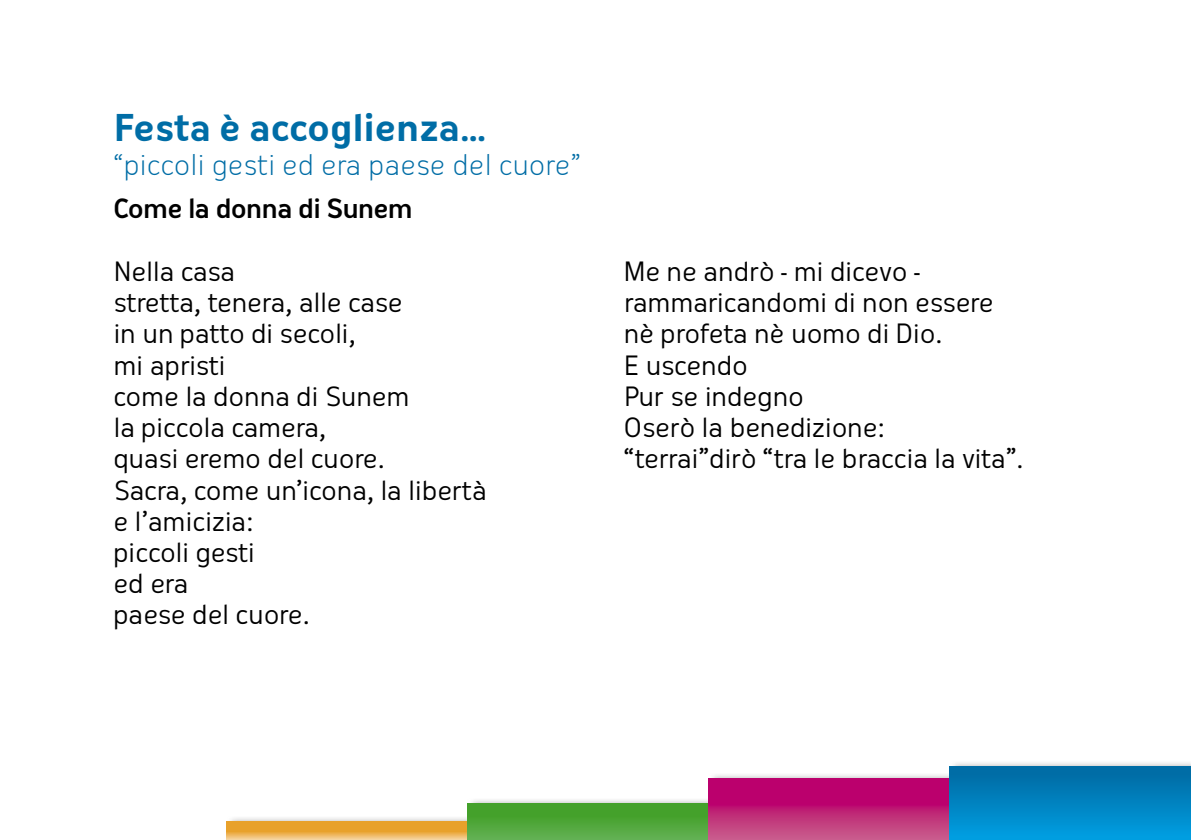
<style>
.page{position:relative;width:1191px;height:840px;background:#fff}
.page>*{position:absolute;margin:0;border:0;box-sizing:border-box;transform-origin:0 0}
.t1{font:700 36px "Oceania";letter-spacing:-.015em;color:#006da6}
.t2{font:300 28px "Oceania";letter-spacing:-.01em;color:#006da6}
.t3{font:26px/31.2px "Oceania";letter-spacing:-.02em;color:#000}
.t4{font:500 26px "Oceania";letter-spacing:-.025em;color:#000}
</style>
<div class="page">
<div style="left:226px;top:814px;width:268px;height:25px;background:#000;opacity:.3"></div>
<svg style="left:227px;top:821px;width:240px;height:18px;background:#eaaa42"></svg>
<div style="left:467px;top:796px;width:282px;height:43px;background:#000;opacity:.3"></div>
<svg style="left:468px;top:802px;width:240px;height:37px;background:#52a73c"></svg>
<div style="left:708px;top:771px;width:282px;height:68px;background:#000;opacity:.3"></div>
<svg style="left:709px;top:778px;width:240px;height:61px;background:#bf1f76"></svg>
<div style="left:949px;top:759px;width:242px;height:80px;background:#000;opacity:.3"></div>
<div style="left:950px;top:765px;width:241px;height:74px;background:linear-gradient(to bottom,#00679f,#009de0)"></div>
<h1 class="t1" style="left:113px;top:106px;width:375px">Festa è accoglienza…</h1>
<p class="t2" style="left:113px;top:148px;width:469px">“piccoli gesti ed era paese del cuore”</p>
<p class="t4" style="left:113px;top:193px;width:301px">Come la donna di Sunem</p>
<p class="t3" style="left:113px;top:255px;width:374px">Nella casa<br>stretta, tenera, alle case<br>in un patto di secoli,<br>mi apristi<br>come la donna di Sunem<br>la piccola camera,<br>quasi eremo del cuore.<br>Sacra, come un’icona, la libertà e l’amicizia:<br>piccoli gesti<br>ed era<br>paese del cuore.</p>
<p class="t3" style="left:624px;top:255px;width:401px">Me ne andrò - mi dicevo - rammaricandomi di non essere nè profeta nè uomo di Dio.<br>E uscendo<br>Pur se indegno<br>Oserò la benedizione: “terrai”dirò “tra le braccia la vita”.</p>
</div>
